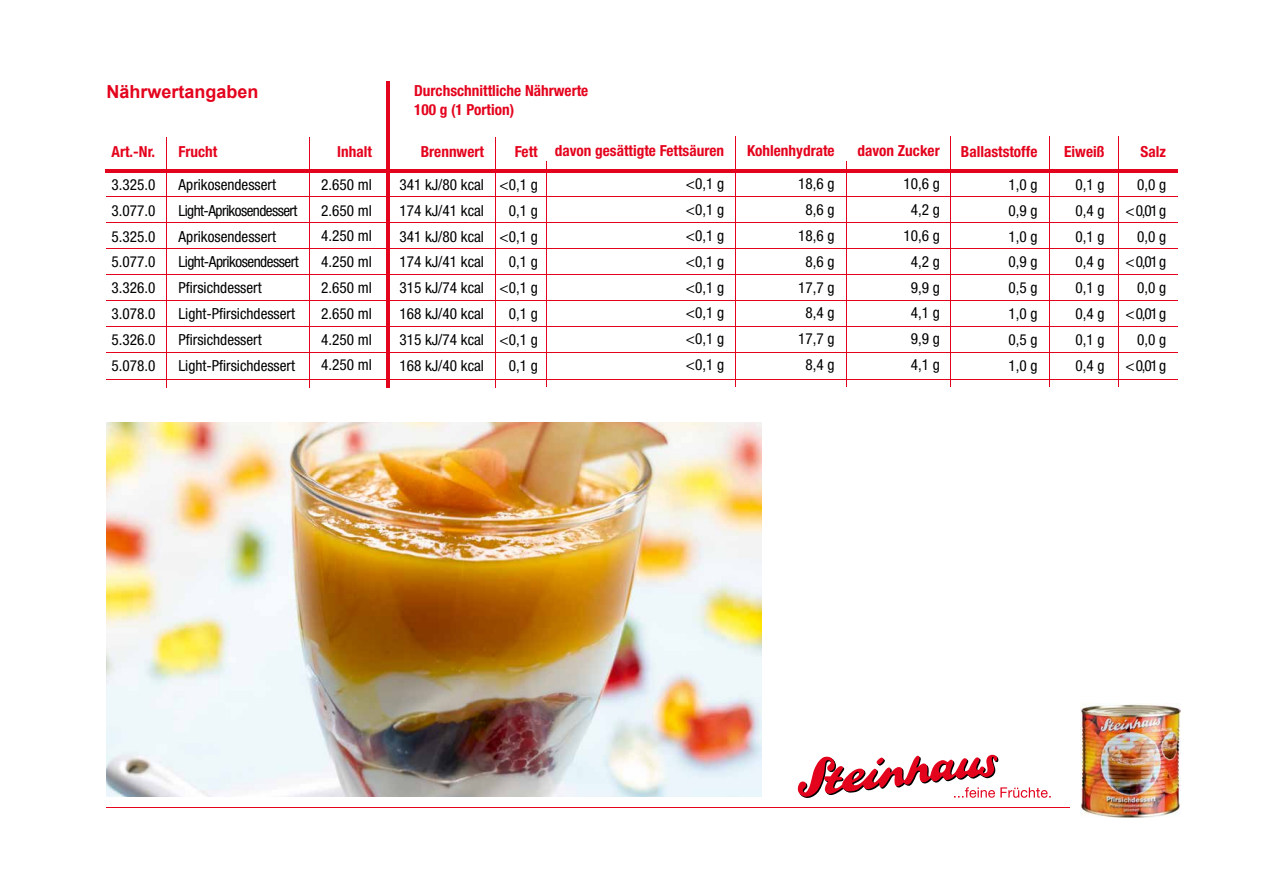
<style>
.page{position:relative;width:1263px;height:893px;background:#fff}
.page>*{position:absolute;margin:0;border:0;box-sizing:border-box;transform-origin:0 0}
.t1{font:700 18px "Arial";color:#e4031d}
.t2{font:condensed 15.3px/25.8px "Helvetica Neue";color:#000;text-align:justify}
.t3{font:700 condensed 15.3px/19.4px "Helvetica Neue";color:#e4031d}
</style>
<div class="page">
<svg style="left:798px;top:755px;width:253px;height:43px"></svg>
<hr style="left:106px;top:807px;width:963px;height:1px;background:#e4031d">
<img style="left:106px;top:422px;width:655px;height:375px">
<hr style="left:166px;top:137px;width:1px;height:251px;background:#e4031d">
<hr style="left:309px;top:137px;width:1px;height:251px;background:#e4031d">
<hr style="left:495px;top:137px;width:1px;height:251px;background:#e4031d">
<hr style="left:386px;top:81px;width:3px;height:307px;background:#e4031d">
<hr style="left:105px;top:169px;width:1072px;height:3px;background:#e4031d">
<hr style="left:106px;top:197px;width:1072px;height:1px;background:#e4031d">
<hr style="left:106px;top:222px;width:1072px;height:1px;background:#e4031d">
<hr style="left:106px;top:248px;width:1072px;height:1px;background:#e4031d">
<hr style="left:106px;top:274px;width:1072px;height:1px;background:#e4031d">
<hr style="left:106px;top:300px;width:1072px;height:1px;background:#e4031d">
<hr style="left:106px;top:326px;width:1072px;height:1px;background:#e4031d">
<hr style="left:106px;top:353px;width:1072px;height:1px;background:#e4031d">
<hr style="left:106px;top:379px;width:1072px;height:1px;background:#e4031d">
<hr style="left:546px;top:162px;width:1px;height:225px;background:#e4031d">
<hr style="left:846px;top:162px;width:1px;height:225px;background:#e4031d">
<hr style="left:736px;top:137px;width:1px;height:250px;background:#e4031d">
<hr style="left:950px;top:137px;width:1px;height:250px;background:#e4031d">
<hr style="left:1049px;top:137px;width:1px;height:250px;background:#e4031d">
<hr style="left:1118px;top:137px;width:1px;height:250px;background:#e4031d">
<img style="left:1080px;top:703px;width:100px;height:115px">
<p class="t1" style="left:106px;top:80px;width:154px">Nährwertangaben</p>
<p class="t3" style="left:112px;top:142px;width:45px">Art.-Nr.</p>
<p class="t2" style="left:112px;top:172px;width:45px">3.325.0<br>3.077.0<br>5.325.0<br>5.077.0<br>3.326.0<br>3.078.0<br>5.326.0<br>5.078.0</p>
<p class="t3" style="left:178px;top:142px;width:40px">Frucht</p>
<p class="t2" style="left:178px;top:172px;width:122px;text-align:left">Aprikosendessert<br>Light-Aprikosendessert<br>Aprikosendessert<br>Light-Aprikosendessert<br>Pfirsichdessert<br>Light-Pfirsichdessert<br>Pfirsichdessert<br>Light-Pfirsichdessert</p>
<p class="t3" style="left:337px;top:142px;width:36px">Inhalt</p>
<p class="t2" style="left:321px;top:171px;width:52px">2.650 ml 2.650 ml 4.250 ml 4.250 ml 2.650 ml 2.650 ml 4.250 ml 4.250 ml</p>
<p class="t3" style="left:414px;top:80px;width:176px">Durchschnittliche Nährwerte<br>100 g (1 Portion)</p>
<p class="t3" style="left:421px;top:142px;width:65px">Brennwert</p>
<p class="t2" style="left:399px;top:171px;width:86px">341 kJ/80 kcal 174 kJ/41 kcal 341 kJ/80 kcal 174 kJ/41 kcal 315 kJ/74 kcal 168 kJ/40 kcal 315 kJ/74 kcal 168 kJ/40 kcal</p>
<p class="t3" style="left:555px;top:141px;width:171px">davon gesättigte Fettsäuren</p>
<p class="t2" style="left:686px;top:171px;width:40px">&lt;0,1 g &lt;0,1 g &lt;0,1 g &lt;0,1 g &lt;0,1 g &lt;0,1 g &lt;0,1 g &lt;0,1 g</p>
<p class="t3" style="left:515px;top:142px;width:24px">Fett</p>
<p class="t2" style="left:499px;top:171px;width:40px;text-align:center">&lt;0,1 g<br>0,1 g &lt;0,1 g<br>0,1 g &lt;0,1 g<br>0,1 g &lt;0,1 g<br>0,1 g</p>
<p class="t3" style="left:747px;top:141px;width:89px">Kohlenhydrate</p>
<p class="t2" style="left:798px;top:171px;width:38px;text-align:center">18,6 g<br>8,6 g<br>18,6 g<br>8,6 g<br>17,7 g<br>8,4 g<br>17,7 g<br>8,4 g</p>
<p class="t3" style="left:857px;top:141px;width:84px">davon Zucker</p>
<p class="t2" style="left:903px;top:171px;width:38px;text-align:center">10,6 g<br>4,2 g<br>10,6 g<br>4,2 g<br>9,9 g<br>4,1 g<br>9,9 g<br>4,1 g</p>
<p class="t3" style="left:961px;top:142px;width:78px">Ballaststoffe</p>
<p class="t2" style="left:1008px;top:171px;width:31px">1,0 g 0,9 g 1,0 g 0,9 g 0,5 g 1,0 g 0,5 g 1,0 g</p>
<p class="t3" style="left:1064px;top:142px;width:42px">Eiweiß</p>
<p class="t2" style="left:1075px;top:171px;width:31px">0,1 g 0,4 g 0,1 g 0,4 g 0,1 g 0,4 g 0,1 g 0,4 g</p>
<p class="t3" style="left:1140px;top:142px;width:27px">Salz</p>
<p class="t2" style="left:1125px;top:171px;width:42px;text-align:right">0,0 g &lt; 0,01 g<br>0,0 g &lt; 0,01 g<br>0,0 g &lt; 0,01 g<br>0,0 g &lt; 0,01 g</p>
</div>
